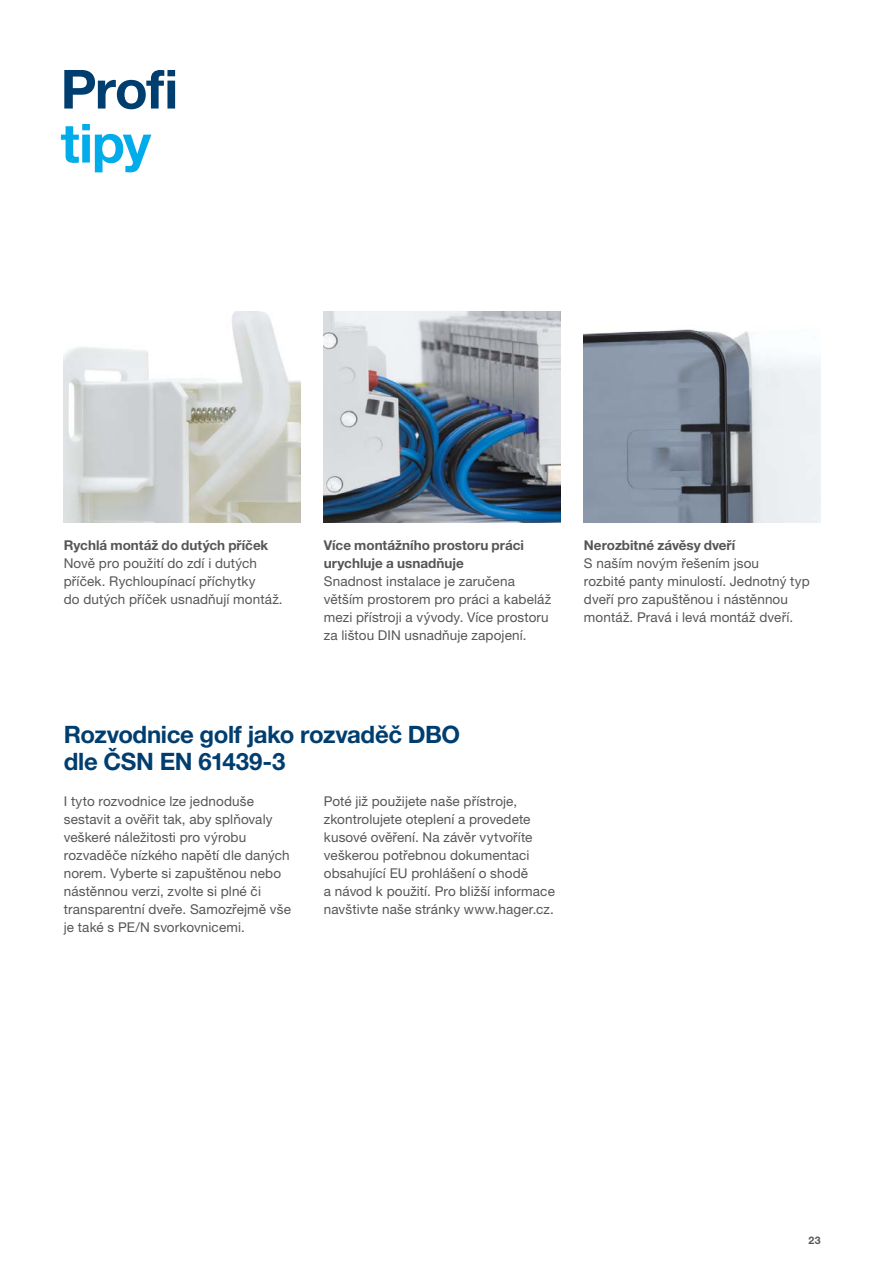
<style>
.page{position:relative;width:893px;height:1263px;background:#fff}
.page>*{position:absolute;margin:0;border:0;box-sizing:border-box;transform-origin:0 0}
.hager_Headline_36pt_36pt_bold{font:700 54px "Helvetica Neue LTW1 G";color:#003e6f}
.hager_Headline_36pt_36pt_bold-2{font:700 54px "Helvetica Neue LTW1 G";color:#00ace9}
.hager_Headline_16pt_18pt_bold{font:700 24px/27px "Helvetica Neue LTW1 G";letter-spacing:-.02em;color:#003e6f}
.hager_Copy_text_9pt_12pt_roman{font:13.5px/18px "Helvetica Neue LTW1 G";letter-spacing:.01em;color:#565655}
.hager_Subheadline_9pt_12pt_bold{font:700 13.5px/18px "Helvetica Neue LTW1 G";color:#565655}
.t1{font:700 10.5px "Helvetica Neue LTW1 G";color:#565655}
</style>
<div class="page">
<img style="left:324px;top:311px;width:237px;height:212px">
<img style="left:584px;top:329px;width:237px;height:194px">
<img style="left:64px;top:311px;width:236px;height:212px">
<p class="hager_Headline_36pt_36pt_bold" style="left:61px;top:56px;width:119px">Profi</p>
<p class="hager_Headline_36pt_36pt_bold-2" style="left:61px;top:110px;width:92px">tipy</p>
<p class="hager_Subheadline_9pt_12pt_bold" style="left:64px;top:536px;width:206px">Rychlá montáž do dutých příček</p>
<p class="hager_Copy_text_9pt_12pt_roman" style="left:64px;top:554px;width:195px">Nově pro použití do zdí i dutých</p>
<p class="hager_Copy_text_9pt_12pt_roman" style="left:64px;top:572px;width:220px">příček. Rychloupínací příchytky<br>do dutých příček usnadňují montáž.</p>
<p class="hager_Subheadline_9pt_12pt_bold" style="left:324px;top:536px;width:202px">Více montážního prostoru práci urychluje a usnadňuje</p>
<p class="hager_Copy_text_9pt_12pt_roman" style="left:324px;top:572px;width:193px">Snadnost instalace je zaručena</p>
<p class="hager_Copy_text_9pt_12pt_roman" style="left:324px;top:590px;width:229px">větším prostorem pro práci a kabeláž mezi přístroji a vývody. Více prostoru za lištou DIN usnadňuje zapojení.</p>
<p class="hager_Subheadline_9pt_12pt_bold" style="left:584px;top:536px;width:153px">Nerozbitné závěsy dveří</p>
<p class="hager_Copy_text_9pt_12pt_roman" style="left:584px;top:554px;width:177px">S naším novým řešením jsou</p>
<p class="hager_Copy_text_9pt_12pt_roman" style="left:584px;top:572px;width:227px">rozbité panty minulostí. Jednotný typ dveří pro zapuštěnou i nástěnnou montáž. Pravá i levá montáž dveří.</p>
<p class="hager_Headline_16pt_18pt_bold" style="left:64px;top:721px;width:398px">Rozvodnice golf jako rozvaděč DBO dle ČSN EN 61439-3</p>
<p class="hager_Copy_text_9pt_12pt_roman" style="left:64px;top:792px;width:229px">I tyto rozvodnice lze jednoduše sestavit a ověřit tak, aby splňovaly veškeré náležitosti pro výrobu rozvaděče nízkého napětí dle daných norem. Vyberte si zapuštěnou nebo nástěnnou verzi, zvolte si plné či transparentní dveře. Samozřejmě vše je také s PE/N svorkovnicemi.</p>
<p class="hager_Copy_text_9pt_12pt_roman" style="left:324px;top:792px;width:233px">Poté již použijete naše přístroje, zkontrolujete oteplení a provedete kusové ověření. Na závěr vytvoříte veškerou potřebnou dokumentaci obsahující EU prohlášení o shodě<br>a návod k použití. Pro bližší informace navštivte naše stránky www.hager.cz.</p>
<p class="t1" style="left:809px;top:1233px;width:14px">23</p>
</div>
